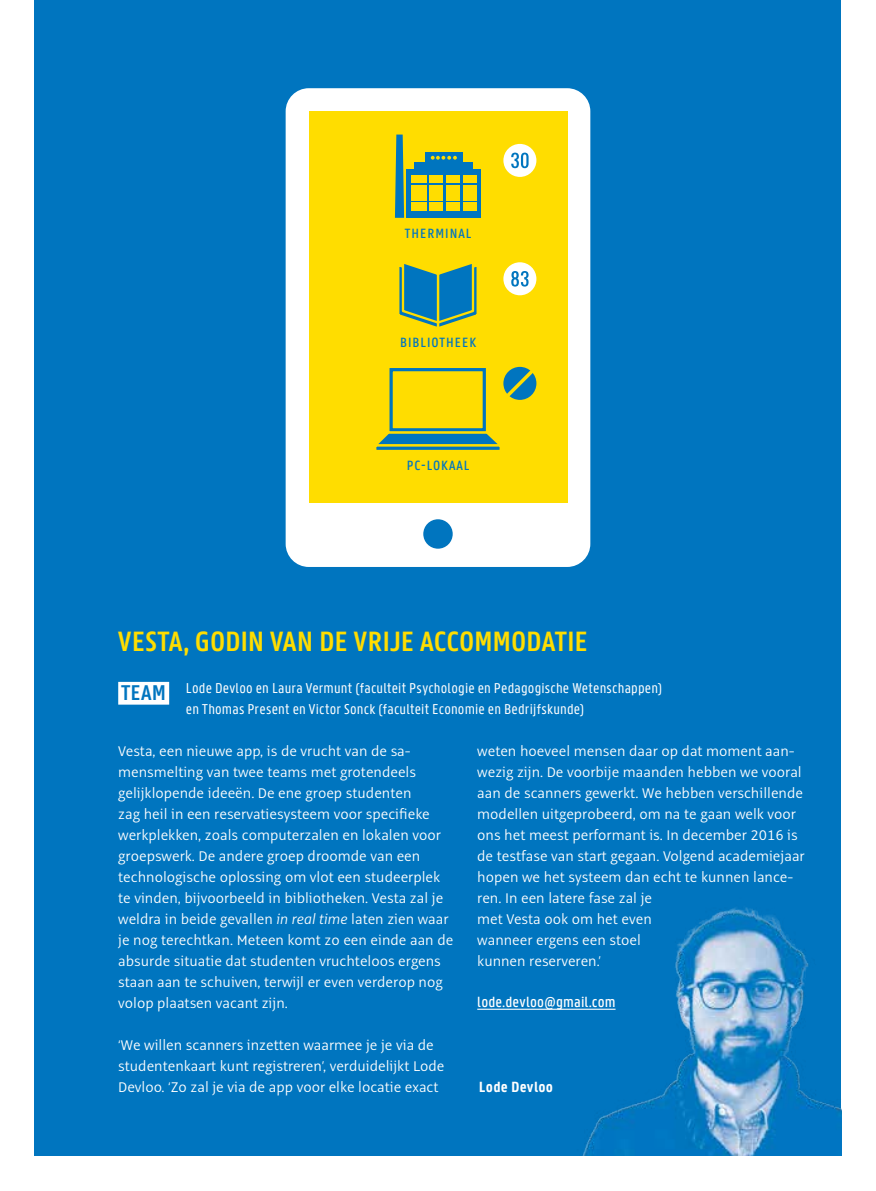
<style>
.page{position:relative;width:876px;height:1191px;background:#fff}
.page>*{position:absolute;margin:0;border:0;box-sizing:border-box;transform-origin:0 0}
.t1{font:600 29.75px "Panno Text";letter-spacing:-.005em;color:#fd0}
.t2{font:600 22.75px "Panno Text";color:#0075bf}
.t3{font:500 15.75px "Panno Text";letter-spacing:.01em;color:#fff}
.t4{font:700 15.75px "Panno Text";letter-spacing:.015em;color:#fff}
.t5{font:300 15.4px/21px "Alto Pro";color:#fff}
.t6{font:15.22px/21px "Panno Text";letter-spacing:.01em;color:#fff}
.t7{font:500 14.35px "Panno Text";letter-spacing:.07em;color:#0075bf}
.s1{font-style:italic}
</style>
<div class="page">
<div style="left:35px;top:0;width:806px;height:1155px;background:#0075bf"></div>
<img style="left:477px;top:907px;width:364px;height:248px">
<div style="left:286px;top:88px;width:304px;height:479px;background:#fff;border-radius:23px"></div>
<div style="left:309px;top:111px;width:258px;height:392px;background:#fd0"></div>
<div style="left:423px;top:519px;width:29px;height:29px;background:#0075bf;border-radius:50%"></div>
<svg style="left:399px;top:264px;width:78px;height:63px"></svg>
<svg style="left:389px;top:368px;width:97px;height:62px"></svg>
<svg style="left:378px;top:430px;width:120px;height:14px"></svg>
<div style="left:390px;top:369px;width:95px;height:61px;background:#fd0;border:2px solid #0075bf"></div>
<svg style="left:376px;top:444px;width:124px;height:6px"></svg>
<div style="left:503px;top:144px;width:33px;height:33px;background:#fff;border-radius:50%"></div>
<svg style="left:511px;top:153px;width:17px;height:15px"></svg>
<div style="left:503px;top:262px;width:33px;height:33px;background:#fff;border-radius:50%"></div>
<svg style="left:511px;top:271px;width:17px;height:15px"></svg>
<svg style="left:503px;top:366px;width:34px;height:34px"></svg>
<div style="left:406px;top:169px;width:75px;height:49px;background:#0075bf"></div>
<div style="left:414px;top:162px;width:59px;height:8px;background:#0075bf"></div>
<div style="left:425px;top:152px;width:37px;height:11px;background:#0075bf"></div>
<div style="left:411px;top:176px;width:15px;height:7px;background:#fd0"></div>
<div style="left:411px;top:185px;width:15px;height:15px;background:#fd0"></div>
<div style="left:411px;top:202px;width:15px;height:8px;background:#fd0"></div>
<div style="left:429px;top:176px;width:14px;height:7px;background:#fd0"></div>
<div style="left:429px;top:185px;width:14px;height:15px;background:#fd0"></div>
<div style="left:429px;top:202px;width:14px;height:8px;background:#fd0"></div>
<div style="left:446px;top:176px;width:13px;height:7px;background:#fd0"></div>
<div style="left:446px;top:185px;width:13px;height:15px;background:#fd0"></div>
<div style="left:446px;top:202px;width:13px;height:8px;background:#fd0"></div>
<div style="left:463px;top:176px;width:13px;height:7px;background:#fd0"></div>
<div style="left:463px;top:185px;width:13px;height:15px;background:#fd0"></div>
<div style="left:463px;top:202px;width:13px;height:8px;background:#fd0"></div>
<svg style="left:431px;top:156px;width:26px;height:4px"></svg>
<svg style="left:395px;top:135px;width:9px;height:83px"></svg>
<div style="left:118px;top:682px;width:51px;height:22px;background:#fff"></div>
<p class="t7" style="left:405px;top:225px;width:68px">THERMINAL</p>
<p class="t7" style="left:400px;top:335px;width:77px">BIBLIOTHEEK</p>
<p class="t7" style="left:407px;top:457px;width:64px">PC-LOKAAL</p>
<h1 class="t1" style="left:118px;top:625px;width:471px">VESTA, GODIN VAN DE VRIJE ACCOMMODATIE</h1>
<h2 class="t2" style="left:121px;top:680px;width:47px">TEAM</h2>
<p class="t6" style="left:186px;top:678px;width:477px">Lode Devloo en Laura Vermunt (faculteit Psychologie en Pedagogische Wetenschappen) en Thomas Present en Victor Sonck (faculteit Economie en Bedrijfskunde)</p>
<p class="t5" style="left:118px;top:741px;width:336px">Vesta, een nieuwe app, is de vrucht van de sa&shy;mensmelting van twee teams met grotendeels gelijklopende ideeën. De ene groep studenten<br>zag heil in een reservatiesysteem voor specifieke werkplekken, zoals computerzalen en lokalen voor groepswerk. De andere groep droomde van een technologische oplossing om vlot een studeerplek te vinden, bijvoorbeeld in bibliotheken. Vesta zal je weldra in beide gevallen <span class="s1">in real time</span> laten zien waar je nog terechtkan. Meteen komt zo een einde aan de absurde situatie dat studenten vruchteloos ergens staan aan te schuiven, terwijl er even verderop nog volop plaatsen vacant zijn.</p>
<p class="t5" style="left:118px;top:1035px;width:328px">‘We willen scanners inzetten waarmee je je via de studentenkaart kunt registreren’, verduidelijkt Lode<br>Devloo. ‘Zo zal je via de app voor elke locatie exact</p>
<p class="t5" style="left:477px;top:741px;width:329px">weten hoeveel mensen daar op dat moment aan&shy;wezig zijn. De voorbije maanden hebben we vooral aan de scanners gewerkt. We hebben verschillende modellen uitgeprobeerd, om na te gaan welk voor ons het meest performant is. In december 2016 is de testfase van start gegaan. Volgend academiejaar hopen we het systeem dan echt te kunnen lance&shy;ren. In een latere fase zal je<br>met Vesta ook om het even<br>wanneer ergens een stoel<br>kunnen reserveren.’</p>
<p class="t3" style="left:477px;top:993px;width:140px">lode.devloo@gmail.com</p>
<p class="t4" style="left:479px;top:1078px;width:76px">Lode Devloo</p>
</div>
